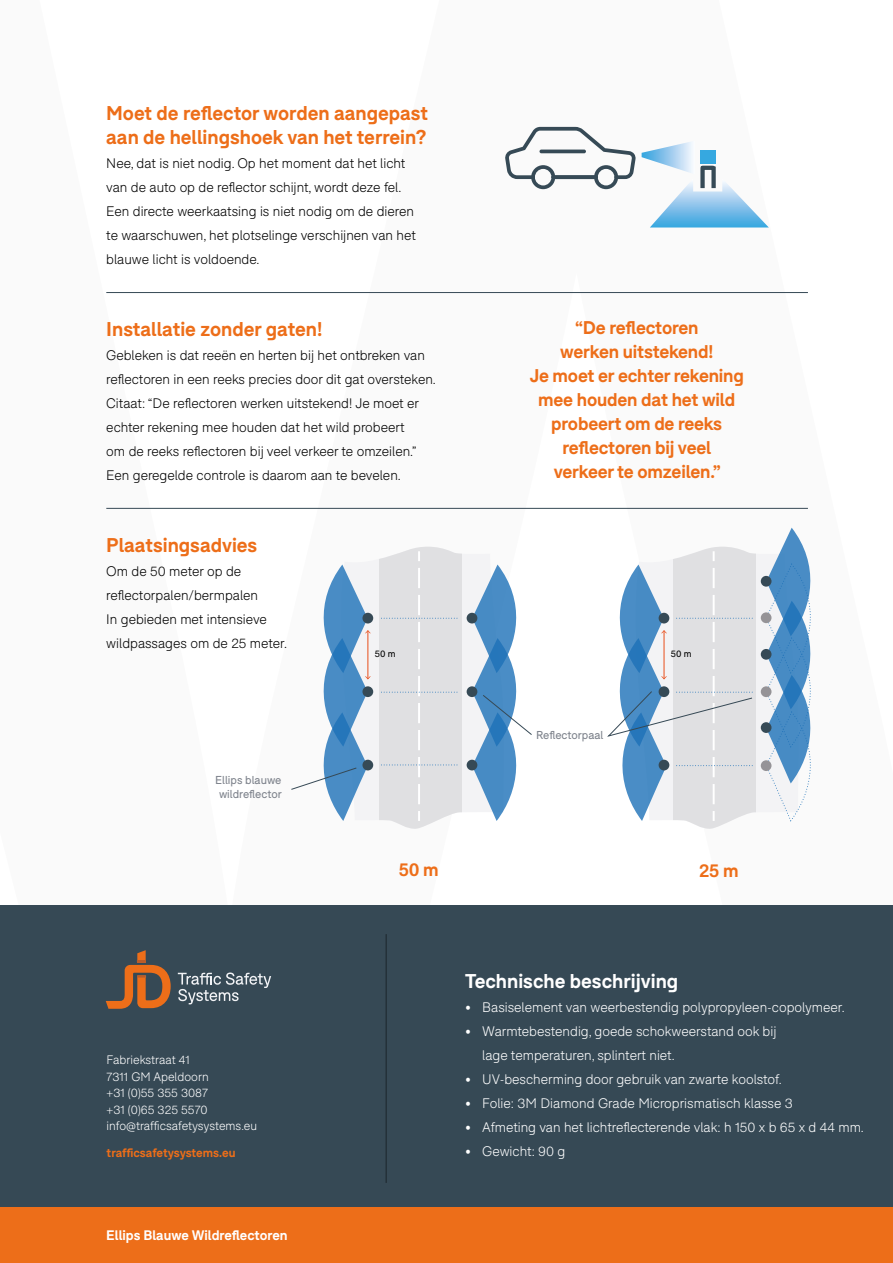
<style>
.page{position:relative;width:893px;height:1263px;background:#fff}
.page>*{position:absolute;margin:0;border:0;box-sizing:border-box;transform-origin:0 0}
.t1{font:700 19.5px/24px "F37 Bolton";color:#ed6e19}
.t2{font:700 19.5px "F37 Bolton";color:#fff}
.t3{font:700 18px/24px "F37 Bolton";letter-spacing:-.01em;color:#ed6e19;text-align:center}
.t4{font:300 13.5px/24px "F37 Bolton";color:#000}
.t5{font:300 13.5px/24px "F37 Bolton";color:#fff}
.t6{font:700 13.5px "F37 Bolton";color:#fff}
.t7{font:300 12px/16.5px "F37 Bolton";color:#fff}
.t8{font:700 12px "F37 Bolton";letter-spacing:-.005em;color:#ed6e19}
.t9{font:11.25px/13.5px "F37 Bolton";color:#7e838c;text-align:center}
.t10{font:9.15px "F37 Bolton";color:#000}
</style>
<div class="page">
<div style="left:0;top:906px;width:893px;height:357px;background:#364955"></div>
<hr style="left:106px;top:292px;width:702px;height:1px;background:#364955">
<hr style="left:106px;top:508px;width:702px;height:1px;background:#364955">
<hr style="left:386px;top:934px;width:1px;height:249px;background:#000">
<svg style="left:178px;top:972px;width:93px;height:32px"></svg>
<svg style="left:106px;top:950px;width:65px;height:59px"></svg>
<svg style="left:505px;top:127px;width:131px;height:62px"></svg>
<hr style="left:539px;top:150px;width:47px;height:3px;background:#364a56;border-radius:2px">
<svg style="left:642px;top:141px;width:127px;height:86px"></svg>
<div style="left:0;top:1208px;width:893px;height:55px;background:#ed6e19"></div>
<div style="left:345px;top:546px;width:145px;height:274px;background:#f3f3f5"></div>
<svg style="left:379px;top:547px;width:82px;height:282px;fill:#e0e0e2"></svg>
<svg style="left:418px;top:551px;width:2px;height:10px"></svg>
<div style="left:381px;top:568px;width:76px;height:253px;background:#e0e0e2"></div>
<div style="left:362px;top:686px;width:11px;height:11px;background:#364a56;border-radius:50%"></div>
<div style="left:362px;top:613px;width:11px;height:10px;background:#364a56;border-radius:50%"></div>
<div style="left:362px;top:760px;width:11px;height:10px;background:#364a56;border-radius:50%"></div>
<div style="left:467px;top:686px;width:10px;height:11px;background:#364a56;border-radius:50%"></div>
<div style="left:467px;top:613px;width:10px;height:10px;background:#364a56;border-radius:50%"></div>
<div style="left:467px;top:760px;width:10px;height:10px;background:#364a56;border-radius:50%"></div>
<div style="left:719px;top:546px;width:47px;height:266px;background:#f3f3f5"></div>
<svg style="left:687px;top:547px;width:69px;height:282px;fill:#e0e0e2"></svg>
<div style="left:761px;top:649px;width:10px;height:11px;background:#364a56;border-radius:50%"></div>
<div style="left:761px;top:576px;width:10px;height:11px;background:#364a56;border-radius:50%"></div>
<div style="left:761px;top:612px;width:10px;height:11px;background:#959397;border-radius:50%"></div>
<div style="left:761px;top:686px;width:10px;height:11px;background:#959397;border-radius:50%"></div>
<svg style="left:766px;top:528px;width:45px;height:294px"></svg>
<div style="left:761px;top:760px;width:10px;height:11px;background:#959397;border-radius:50%"></div>
<div style="left:761px;top:722px;width:10px;height:11px;background:#364a56;border-radius:50%"></div>
<svg style="left:291px;top:564px;width:80px;height:257px"></svg>
<svg style="left:608px;top:551px;width:145px;height:270px"></svg>
<svg style="left:472px;top:564px;width:60px;height:257px"></svg>
<h1 class="t1" style="left:106px;top:102px;width:323px">Moet de reflector worden aangepast aan de hellingshoek van het terrein?</h1>
<p class="t4" style="left:106px;top:151px;width:311px">Nee, dat is niet nodig. Op het moment dat het licht van de auto op de reflector schijnt, wordt deze fel.<br>Een directe weerkaatsing is niet nodig om de dieren te waarschuwen, het plotselinge verschijnen van het blauwe licht is voldoende.</p>
<h1 class="t1" style="left:106px;top:318px;width:218px">Installatie zonder gaten!</h1>
<p class="t4" style="left:106px;top:343px;width:331px">Gebleken is dat reeën en herten bij het ontbreken van reflectoren in een reeks precies door dit gat oversteken.<br>Citaat: “De reflectoren werken uitstekend! Je moet er echter rekening mee houden dat het wild probeert<br>om de reeks reflectoren bij veel verkeer te omzeilen.” Een geregelde controle is daarom aan te bevelen.</p>
<h2 class="t3" style="left:530px;top:316px;width:216px">“De reflectoren<br>werken uitstekend!<br>Je moet er echter rekening mee houden dat het wild probeert om de reeks reflectoren bij veel<br>verkeer te omzeilen.”</h2>
<h1 class="t1" style="left:106px;top:534px;width:153px">Plaatsingsadvies</h1>
<p class="t4" style="left:106px;top:559px;width:182px">Om de 50 meter op de reflectorpalen/bermpalen<br>In gebieden met intensieve wildpassages om de 25 meter.</p>
<p class="t9" style="left:215px;top:773px;width:68px">Ellips blauwe wildreflector</p>
<p class="t7" style="left:107px;top:1052px;width:152px">Fabriekstraat 41<br>7311 GM Apeldoorn<br>+31 (0)55 355 3087<br>+31 (0)65 325 5570 info@trafficsafetysystems.eu</p>
<p class="t8" style="left:107px;top:1146px;width:130px">trafficsafetysystems.eu</p>
<p class="t6" style="left:106px;top:1227px;width:183px">Ellips Blauwe Wildreflectoren</p>
<p class="t10" style="left:375px;top:648px;width:22px">50 m</p>
<p class="t10" style="left:671px;top:648px;width:22px">50 m</p>
<p class="t9" style="left:536px;top:728px;width:69px">Reflectorpaal</p>
<h2 class="t3" style="left:399px;top:858px;width:41px">50 m</h2>
<h2 class="t3" style="left:699px;top:859px;width:41px">25 m</h2>
<h1 class="t2" style="left:465px;top:969px;width:214px">Technische beschrijving</h1>
<p class="t5" style="left:465px;top:995px;width:381px">• Basiselement van weerbestendig polypropyleen-copolymeer.</p>
<p class="t5" style="left:482px;top:1019px;width:296px;text-indent:-17px">• Warmtebestendig, goede schokweerstand ook bij lage temperaturen, splintert niet.</p>
<p class="t5" style="left:465px;top:1067px;width:318px">• UV-bescherming door gebruik van zwarte koolstof.</p>
<p class="t5" style="left:465px;top:1091px;width:329px">• Folie: 3M Diamond Grade Microprismatisch klasse 3</p>
<p class="t5" style="left:465px;top:1115px;width:400px">• Afmeting van het lichtreflecterende vlak: h 150 x b 65 x d 44 mm.</p>
<p class="t5" style="left:465px;top:1139px;width:102px">• Gewicht: 90 g</p>
</div>
